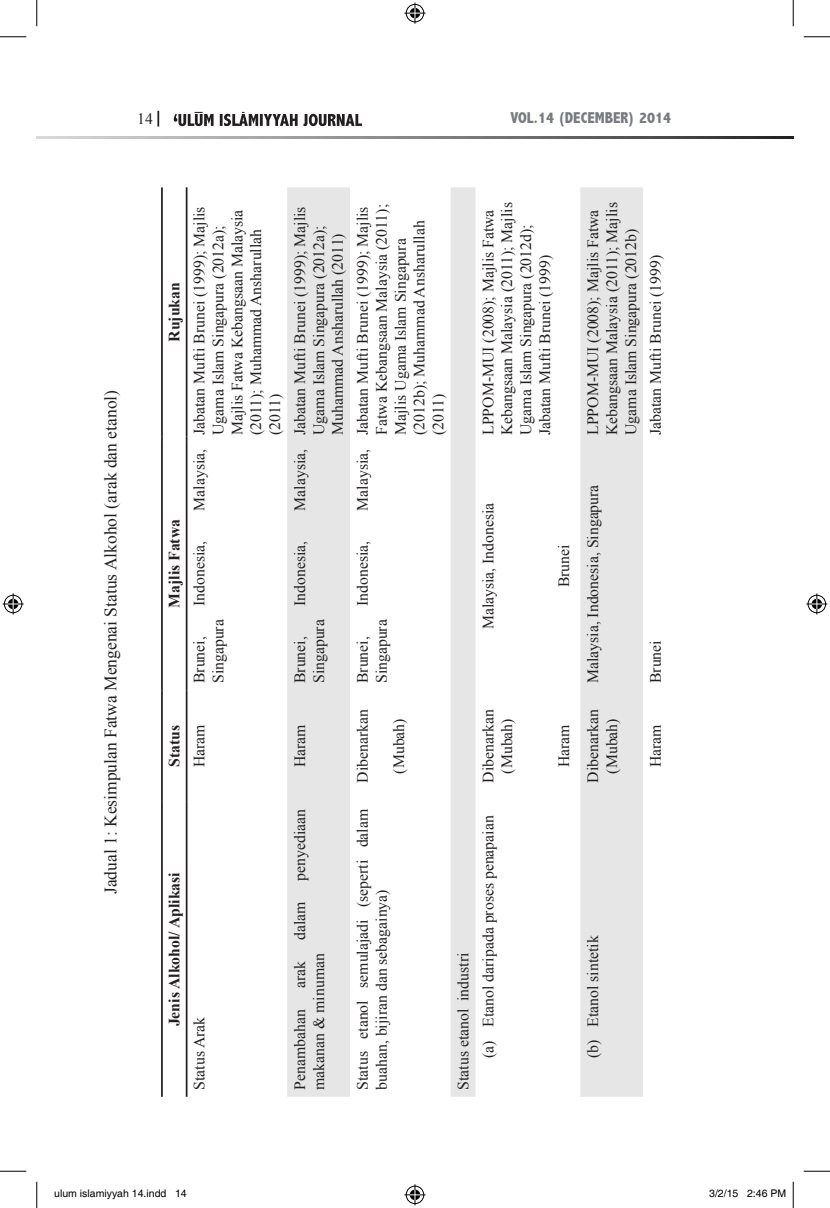
<style>
.page{position:relative;width:830px;height:1208px;background:#fff}
.page>*{position:absolute;margin:0;border:0;box-sizing:border-box;transform-origin:0 0}
.t1{font:17.5px "Times New Roman";color:#231f20}
.t2{font:15.75px/18.9px "Times New Roman";color:#231f20}
.t3{font:700 15.75px "Times New Roman";color:#231f20}
.t4{font:800 condensed 15.75px "Abadi";color:#777a80}
.t5{font:10.5px "Helvetica";color:#000}
</style>
<div class="page">
<svg style="left:37px;top:136px;width:756px;height:3px;background:#828386"></svg>
<svg style="left:157px;top:111px;width:2px;height:16px"></svg>
<svg style="left:174px;top:112px;width:188px;height:14px"></svg>
<svg style="left:287px;top:187px;width:356px;height:909px"></svg>
<hr style="left:161px;top:802px;width:2px;height:294px;background:#231f20">
<hr style="left:161px;top:690px;width:2px;height:112px;background:#231f20">
<hr style="left:161px;top:442px;width:2px;height:248px;background:#231f20">
<hr style="left:161px;top:187px;width:2px;height:250px;background:#231f20">
<hr style="left:186px;top:802px;width:1px;height:294px;background:#231f20">
<hr style="left:186px;top:690px;width:1px;height:112px;background:#231f20">
<hr style="left:186px;top:442px;width:1px;height:248px;background:#231f20">
<hr style="left:186px;top:187px;width:1px;height:250px;background:#231f20">
<svg style="left:0;top:36px;width:26px;height:1px"></svg>
<svg style="left:803px;top:36px;width:27px;height:1px"></svg>
<svg style="left:0;top:1170px;width:26px;height:1px"></svg>
<svg style="left:803px;top:1170px;width:27px;height:1px"></svg>
<svg style="left:36px;top:0;width:1px;height:26px"></svg>
<svg style="left:36px;top:1181px;width:1px;height:27px"></svg>
<svg style="left:792px;top:0;width:1px;height:26px"></svg>
<svg style="left:792px;top:1181px;width:1px;height:27px"></svg>
<svg style="left:404px;top:3px;width:21px;height:21px"></svg>
<svg style="left:404px;top:1184px;width:21px;height:21px"></svg>
<svg style="left:3px;top:593px;width:21px;height:21px"></svg>
<svg style="left:806px;top:593px;width:21px;height:21px"></svg>
<p class="t2" style="left:137px;top:109px;width:17px">14</p>
<p class="t4" style="left:510px;top:109px;width:162px">VOL.14 (DECEMBER) 2014</p>
<p class="t1" style="left:99px;top:894px;width:506px;rotate:-90deg">Jadual 1: Kesimpulan Fatwa Mengenai Status Alkohol (arak dan etanol)</p>
<p class="t3" style="left:163px;top:342px;width:61px;rotate:-90deg">Rujukan</p>
<p class="t3" style="left:163px;top:608px;width:90px;rotate:-90deg">Majlis Fatwa</p>
<p class="t2" style="left:189px;top:435px;width:230px;rotate:-90deg">Jabatan Mufti Brunei (1999); Majlis<br>Ugama Islam Singapura (2012a);<br>Majlis Fatwa Kebangsaan Malaysia (2011); Muhammad Ansharullah (2011)</p>
<p class="t2" style="left:189px;top:510px;width:63px;rotate:-90deg">Malaysia,</p>
<p class="t2" style="left:189px;top:606px;width:67px;rotate:-90deg">Indonesia,</p>
<p class="t2" style="left:208px;top:683px;width:65px;rotate:-90deg">Singapura</p>
<p class="t2" style="left:189px;top:683px;width:48px;rotate:-90deg">Brunei,</p>
<p class="t3" style="left:163px;top:767px;width:44px;rotate:-90deg">Status</p>
<p class="t2" style="left:189px;top:767px;width:44px;rotate:-90deg">Haram</p>
<p class="t3" style="left:163px;top:1026px;width:156px;rotate:-90deg">Jenis Alkohol/ Aplikasi</p>
<p class="t2" style="left:189px;top:1089px;width:75px;rotate:-90deg">Status Arak</p>
<p class="t2" style="left:290px;top:435px;width:230px;rotate:-90deg">Jabatan Mufti Brunei (1999); Majlis<br>Ugama Islam Singapura (2012a);<br>Muhammad Ansharullah (2011)</p>
<p class="t2" style="left:290px;top:510px;width:63px;rotate:-90deg">Malaysia,</p>
<p class="t2" style="left:353px;top:435px;width:232px;rotate:-90deg">Jabatan Mufti Brunei (1999); Majlis<br>Fatwa Kebangsaan Malaysia (2011);<br>Majlis Ugama Islam Singapura (2012b); Muhammad Ansharullah (2011)</p>
<p class="t2" style="left:353px;top:510px;width:63px;rotate:-90deg">Malaysia,</p>
<p class="t2" style="left:290px;top:606px;width:67px;rotate:-90deg">Indonesia,</p>
<p class="t2" style="left:309px;top:683px;width:65px;rotate:-90deg">Singapura</p>
<p class="t2" style="left:290px;top:683px;width:48px;rotate:-90deg">Brunei,</p>
<p class="t2" style="left:290px;top:767px;width:44px;rotate:-90deg">Haram</p>
<p class="t2" style="left:290px;top:880px;width:73px;rotate:-90deg">penyediaan</p>
<p class="t2" style="left:290px;top:940px;width:40px;rotate:-90deg">dalam</p>
<p class="t2" style="left:309px;top:1089px;width:138px;rotate:-90deg">makanan &amp; minuman</p>
<p class="t2" style="left:290px;top:988px;width:29px;rotate:-90deg">arak</p>
<p class="t2" style="left:290px;top:1089px;width:82px;rotate:-90deg">Penambahan</p>
<p class="t2" style="left:353px;top:606px;width:67px;rotate:-90deg">Indonesia,</p>
<p class="t2" style="left:372px;top:683px;width:65px;rotate:-90deg">Singapura</p>
<p class="t2" style="left:353px;top:683px;width:48px;rotate:-90deg">Brunei,</p>
<p class="t2" style="left:353px;top:782px;width:75px;rotate:-90deg">Dibenarkan</p>
<p class="t2" style="left:389px;top:773px;width:57px;rotate:-90deg">(Mubah)</p>
<p class="t2" style="left:353px;top:1089px;width:282px;rotate:-90deg">Status etanol semulajadi (seperti dalam buahan, bijiran dan sebagainya)</p>
<p class="t2" style="left:478px;top:435px;width:234px;rotate:-90deg">LPPOM-MUI (2008); Majlis Fatwa<br>Kebangsaan Malaysia (2011); Majlis<br>Ugama Islam Singapura (2012d);<br>Jabatan Mufti Brunei (1999)</p>
<p class="t2" style="left:478px;top:629px;width:128px;rotate:-90deg">Malaysia, Indonesia</p>
<p class="t2" style="left:478px;top:782px;width:75px;text-align:center;rotate:-90deg">Dibenarkan (Mubah)</p>
<p class="t2" style="left:450px;top:1058px;width:244px;line-height:24.8px;text-indent:-32px;rotate:-90deg">Status etanol industri<br>(a) Etanol daripada proses penapaian</p>
<p class="t2" style="left:554px;top:587px;width:44px;rotate:-90deg">Brunei</p>
<p class="t2" style="left:554px;top:767px;width:44px;rotate:-90deg">Haram</p>
<p class="t2" style="left:583px;top:435px;width:234px;rotate:-90deg">LPPOM-MUI (2008); Majlis Fatwa<br>Kebangsaan Malaysia (2011); Majlis<br>Ugama Islam Singapura (2012b)</p>
<p class="t2" style="left:646px;top:435px;width:181px;rotate:-90deg">Jabatan Mufti Brunei (1999)</p>
<p class="t2" style="left:583px;top:683px;width:200px;rotate:-90deg">Malaysia, Indonesia, Singapura</p>
<p class="t2" style="left:583px;top:782px;width:75px;text-align:center;rotate:-90deg">Dibenarkan (Mubah)</p>
<p class="t2" style="left:646px;top:683px;width:44px;rotate:-90deg">Brunei</p>
<p class="t2" style="left:646px;top:767px;width:44px;rotate:-90deg">Haram</p>
<p class="t2" style="left:583px;top:1058px;width:125px;rotate:-90deg">(b) Etanol sintetik</p>
<p class="t5" style="left:54px;top:1187px;width:134px">ulum islamiyyah 14.indd 14</p>
<p class="t5" style="left:709px;top:1187px;width:79px">3/2/15 2:46 PM</p>
</div>
